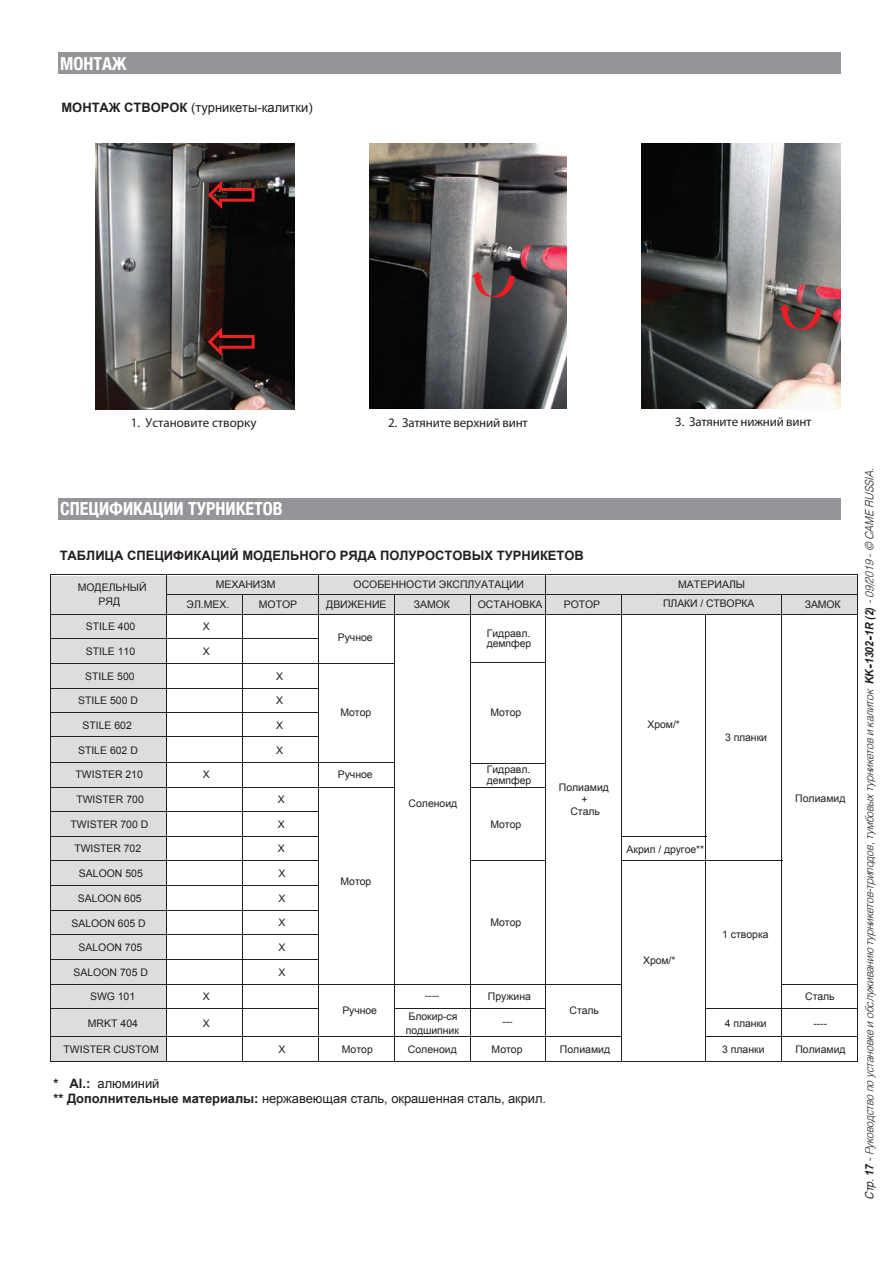
<style>
.page{position:relative;width:893px;height:1263px;background:#fff}
.page>*{position:absolute;margin:0;border:0;box-sizing:border-box;transform-origin:0 0}
.t1{font:700 condensed 18px "Helvetica Neue";color:#fff}
.t2{font:12.9px/15.5px "Arial";letter-spacing:-.005em;color:#231f20}
.t3{font:12.9px "Myriad Pro";letter-spacing:-.015em;color:#231f20}
.t4{font:700 12.9px "Arial";color:#231f20}
.t5{font:italic 300 11.55px "Helvetica";color:#231f20;scale:.9 1}
.t6{font:10.5px/13.6px "Arial";color:#231f20}
.s1{font-weight:700}
.s2{font-family:"Arial";font-weight:400}
.s3{font-family:"Arial";font-weight:700}
</style>
<div class="page">
<img style="left:95px;top:143px;width:200px;height:266px">
<svg style="left:206px;top:177px;width:50px;height:183px;background:#25110f"></svg>
<img style="left:641px;top:143px;width:199px;height:266px">
<svg style="left:779px;top:304px;width:43px;height:27px"></svg>
<img style="left:369px;top:146px;width:197px;height:261px">
<svg style="left:472px;top:272px;width:43px;height:27px"></svg>
<div style="left:58px;top:53px;width:782px;height:21px;background:#939598"></div>
<div style="left:52px;top:576px;width:806px;height:38px;background:#dcdddf"></div>
<div style="left:52px;top:614px;width:115px;height:447px;background:#dcdddf"></div>
<hr style="left:51px;top:860px;width:267px;height:1px;background:#231f20">
<hr style="left:470px;top:860px;width:76px;height:1px;background:#231f20">
<hr style="left:51px;top:984px;width:571px;height:1px;background:#231f20">
<hr style="left:51px;top:1008px;width:268px;height:1px;background:#231f20">
<hr style="left:395px;top:1008px;width:151px;height:1px;background:#231f20">
<hr style="left:51px;top:1036px;width:571px;height:1px;background:#231f20">
<hr style="left:51px;top:575px;width:1px;height:487px;background:#231f20">
<hr style="left:166px;top:575px;width:1px;height:487px;background:#231f20">
<hr style="left:318px;top:575px;width:1px;height:487px;background:#231f20">
<hr style="left:545px;top:575px;width:1px;height:487px;background:#231f20">
<hr style="left:857px;top:575px;width:1px;height:487px;background:#231f20">
<hr style="left:242px;top:595px;width:1px;height:467px;background:#231f20">
<hr style="left:394px;top:595px;width:1px;height:467px;background:#231f20">
<hr style="left:470px;top:595px;width:1px;height:467px;background:#231f20">
<hr style="left:621px;top:595px;width:1px;height:467px;background:#231f20">
<hr style="left:781px;top:595px;width:1px;height:467px;background:#231f20">
<hr style="left:706px;top:614px;width:1px;height:448px;background:#231f20">
<hr style="left:51px;top:575px;width:807px;height:1px;background:#231f20">
<hr style="left:167px;top:594px;width:691px;height:1px;background:#231f20">
<hr style="left:51px;top:614px;width:807px;height:1px;background:#231f20">
<hr style="left:51px;top:638px;width:268px;height:1px;background:#231f20">
<hr style="left:51px;top:663px;width:343px;height:1px;background:#231f20">
<hr style="left:51px;top:688px;width:268px;height:1px;background:#231f20">
<hr style="left:51px;top:712px;width:268px;height:1px;background:#231f20">
<hr style="left:51px;top:811px;width:268px;height:1px;background:#231f20">
<hr style="left:622px;top:836px;width:84px;height:1px;background:#231f20">
<hr style="left:622px;top:860px;width:160px;height:1px;background:#231f20">
<hr style="left:51px;top:885px;width:268px;height:1px;background:#231f20">
<hr style="left:51px;top:910px;width:268px;height:1px;background:#231f20">
<hr style="left:51px;top:934px;width:268px;height:1px;background:#231f20">
<hr style="left:51px;top:959px;width:268px;height:1px;background:#231f20">
<hr style="left:782px;top:984px;width:76px;height:1px;background:#231f20">
<hr style="left:706px;top:1008px;width:152px;height:1px;background:#231f20">
<hr style="left:706px;top:1036px;width:152px;height:1px;background:#231f20">
<hr style="left:51px;top:1061px;width:807px;height:1px;background:#231f20">
<div style="left:58px;top:498px;width:782px;height:21px;background:#939598"></div>
<hr style="left:51px;top:736px;width:268px;height:1px;background:#231f20">
<hr style="left:51px;top:762px;width:342px;height:1px;background:#231f20">
<hr style="left:51px;top:787px;width:343px;height:1px;background:#231f20">
<hr style="left:51px;top:836px;width:268px;height:1px;background:#231f20">
<hr style="left:470px;top:662px;width:76px;height:1px;background:#231f20">
<hr style="left:470px;top:763px;width:76px;height:1px;background:#231f20">
<hr style="left:470px;top:787px;width:76px;height:1px;background:#231f20">
<h1 class="t1" style="left:60px;top:49px;width:68px">МОНТАЖ</h1>
<p class="t2" style="left:62px;top:100px;width:253px"><span class="s1">МОНТАЖ СТВОРОК</span> (турникеты-калитки)</p>
<p class="t3" style="left:131px;top:415px;width:127px">1. Установите створку</p>
<p class="t3" style="left:388px;top:414px;width:141px">2. Затяните верхний винт</p>
<h1 class="t1" style="left:60px;top:494px;width:224px">СПЕЦИФИКАЦИИ ТУРНИКЕТОВ</h1>
<p class="t4" style="left:60px;top:547px;width:526px">ТАБЛИЦА СПЕЦИФИКАЦИЙ МОДЕЛЬНОГО РЯДА ПОЛУРОСТОВЫХ ТУРНИКЕТОВ</p>
<p class="t3" style="left:675px;top:414px;width:138px">3. Затяните нижний винт</p>
<p class="t6" style="left:78px;top:581px;width:70px;text-align:center">МОДЕЛЬНЫЙ<br>РЯД</p>
<p class="t6" style="left:216px;top:577px;width:61px">МЕХАНИЗМ</p>
<p class="t6" style="left:354px;top:577px;width:172px">ОСОБЕННОСТИ ЭКСПЛУАТАЦИИ</p>
<p class="t6" style="left:678px;top:577px;width:69px">МАТЕРИАЛЫ</p>
<p class="t6" style="left:663px;top:597px;width:93px">ПЛАКИ / СТВОРКА</p>
<p class="t6" style="left:187px;top:598px;width:44px">ЭЛ.МЕХ.</p>
<p class="t6" style="left:259px;top:598px;width:40px">MOTOР</p>
<p class="t6" style="left:326px;top:598px;width:62px">ДВИЖЕНИЕ</p>
<p class="t6" style="left:414px;top:598px;width:38px">ЗАМОК</p>
<p class="t6" style="left:478px;top:598px;width:66px">ОСТАНОВКА</p>
<p class="t6" style="left:564px;top:598px;width:38px">РОТОР</p>
<p class="t6" style="left:805px;top:598px;width:37px">ЗАМОК</p>
<p class="t6" style="left:86px;top:620px;width:51px">STILE 400</p>
<p class="t6" style="left:203px;top:620px;width:8px">X</p>
<p class="t6" style="left:86px;top:644px;width:51px">STILE 110</p>
<p class="t6" style="left:203px;top:644px;width:8px">X</p>
<p class="t6" style="left:85px;top:669px;width:51px">STILE 500</p>
<p class="t6" style="left:78px;top:694px;width:61px">STILE 500 D</p>
<p class="t6" style="left:82px;top:719px;width:51px">STILE 602</p>
<p class="t6" style="left:276px;top:669px;width:8px">X</p>
<p class="t6" style="left:276px;top:694px;width:8px">X</p>
<p class="t6" style="left:276px;top:718px;width:8px">X</p>
<p class="t6" style="left:338px;top:631px;width:36px">Ручное</p>
<p class="t6" style="left:340px;top:705px;width:32px">Мотор</p>
<p class="t6" style="left:487px;top:628px;width:46px;line-height:10.6px">Гидравл. демпфер</p>
<p class="t6" style="left:490px;top:705px;width:32px">Мотор</p>
<p class="t6" style="left:648px;top:718px;width:34px">Хром/*</p>
<p class="t6" style="left:725px;top:730px;width:43px">3 планки</p>
<p class="t6" style="left:78px;top:743px;width:61px">STILE 602 D</p>
<p class="t6" style="left:276px;top:743px;width:8px">X</p>
<p class="t6" style="left:203px;top:768px;width:8px">X</p>
<p class="t6" style="left:278px;top:792px;width:8px">X</p>
<p class="t6" style="left:278px;top:817px;width:8px">X</p>
<p class="t6" style="left:278px;top:842px;width:8px">X</p>
<p class="t6" style="left:627px;top:842px;width:79px">Акрил / другое**</p>
<p class="t6" style="left:279px;top:866px;width:8px">X</p>
<p class="t6" style="left:279px;top:891px;width:8px">X</p>
<p class="t6" style="left:279px;top:916px;width:8px">X</p>
<p class="t6" style="left:279px;top:940px;width:8px">X</p>
<p class="t6" style="left:279px;top:965px;width:8px">X</p>
<p class="t6" style="left:90px;top:990px;width:46px">SWG 101</p>
<p class="t6" style="left:203px;top:990px;width:8px">X</p>
<p class="t6" style="left:425px;top:988px;width:15px">----</p>
<p class="t6" style="left:488px;top:990px;width:45px">Пружина</p>
<p class="t6" style="left:805px;top:990px;width:31px">Сталь</p>
<p class="t6" style="left:88px;top:1016px;width:52px">MRKT 404</p>
<p class="t6" style="left:203px;top:1016px;width:8px">X</p>
<p class="t6" style="left:406px;top:1010px;width:55px">Блокир-ся подшипник</p>
<p class="t6" style="left:502px;top:1015px;width:12px">---</p>
<p class="t6" style="left:725px;top:1016px;width:43px">4 планки</p>
<p class="t6" style="left:813px;top:1016px;width:15px">----</p>
<p class="t6" style="left:64px;top:1042px;width:97px">TWISTER CUSTOM</p>
<p class="t6" style="left:279px;top:1042px;width:8px">X</p>
<p class="t6" style="left:408px;top:1042px;width:50px">Соленоид</p>
<p class="t6" style="left:492px;top:1042px;width:32px">Мотор</p>
<p class="t6" style="left:560px;top:1042px;width:52px">Полиамид</p>
<p class="t6" style="left:722px;top:1042px;width:44px">3 планки</p>
<p class="t6" style="left:795px;top:1042px;width:52px">Полиамид</p>
<p class="t2" style="left:54px;top:1075px;width:494px"><span class="s1">* Al.:</span> алюминий<br><span class="s1">** Дополнительные материалы:</span> нержавеющая сталь, окрашенная сталь, акрил.</p>
<p class="t6" style="left:487px;top:764px;width:46px;line-height:10.6px">Гидравл. демпфер</p>
<p class="t6" style="left:338px;top:767px;width:36px">Ручное</p>
<p class="t6" style="left:76px;top:768px;width:69px">TWISTER 210</p>
<p class="t6" style="left:559px;top:781px;width:52px;line-height:12.1px;text-align:center">Полиамид +<br>Сталь</p>
<p class="t6" style="left:795px;top:792px;width:52px">Полиамид</p>
<p class="t6" style="left:76px;top:793px;width:69px">TWISTER 700</p>
<p class="t6" style="left:409px;top:796px;width:50px">Соленоид</p>
<p class="t6" style="left:71px;top:817px;width:79px">TWISTER 700 D</p>
<p class="t6" style="left:74px;top:842px;width:68px">TWISTER 702</p>
<p class="t6" style="left:79px;top:866px;width:65px">SALOON 505</p>
<p class="t6" style="left:78px;top:892px;width:65px">SALOON 605</p>
<p class="t6" style="left:71px;top:916px;width:76px">SALOON 605 D</p>
<p class="t6" style="left:78px;top:940px;width:65px">SALOON 705</p>
<p class="t6" style="left:74px;top:965px;width:76px">SALOON 705 D</p>
<p class="t6" style="left:490px;top:818px;width:32px">Мотор</p>
<p class="t6" style="left:340px;top:875px;width:32px">Мотор</p>
<p class="t6" style="left:490px;top:915px;width:32px">Мотор</p>
<p class="t6" style="left:722px;top:928px;width:48px">1 створка</p>
<p class="t6" style="left:643px;top:954px;width:34px">Хром/*</p>
<p class="t6" style="left:570px;top:1003px;width:31px">Сталь</p>
<p class="t6" style="left:342px;top:1003px;width:36px">Ручное</p>
<p class="t6" style="left:342px;top:1042px;width:32px">Мотор</p>
<p class="t5" style="left:865px;top:1200px;width:818px;rotate:-90deg"><span class="s2">Стр.</span><span class="s3">1 7</span> -Руководство по установкеиобслуживанию турникетов-триподов,тумбовыхтурникетовикалиток <span class="s3">K K</span> <span class="s2">-</span><span class="s3">1 3 0 2</span> <span class="s2">-</span><span class="s3">1 R ( 2)</span> -09/2019 -© CAME RUSSIA.</p>
</div>
